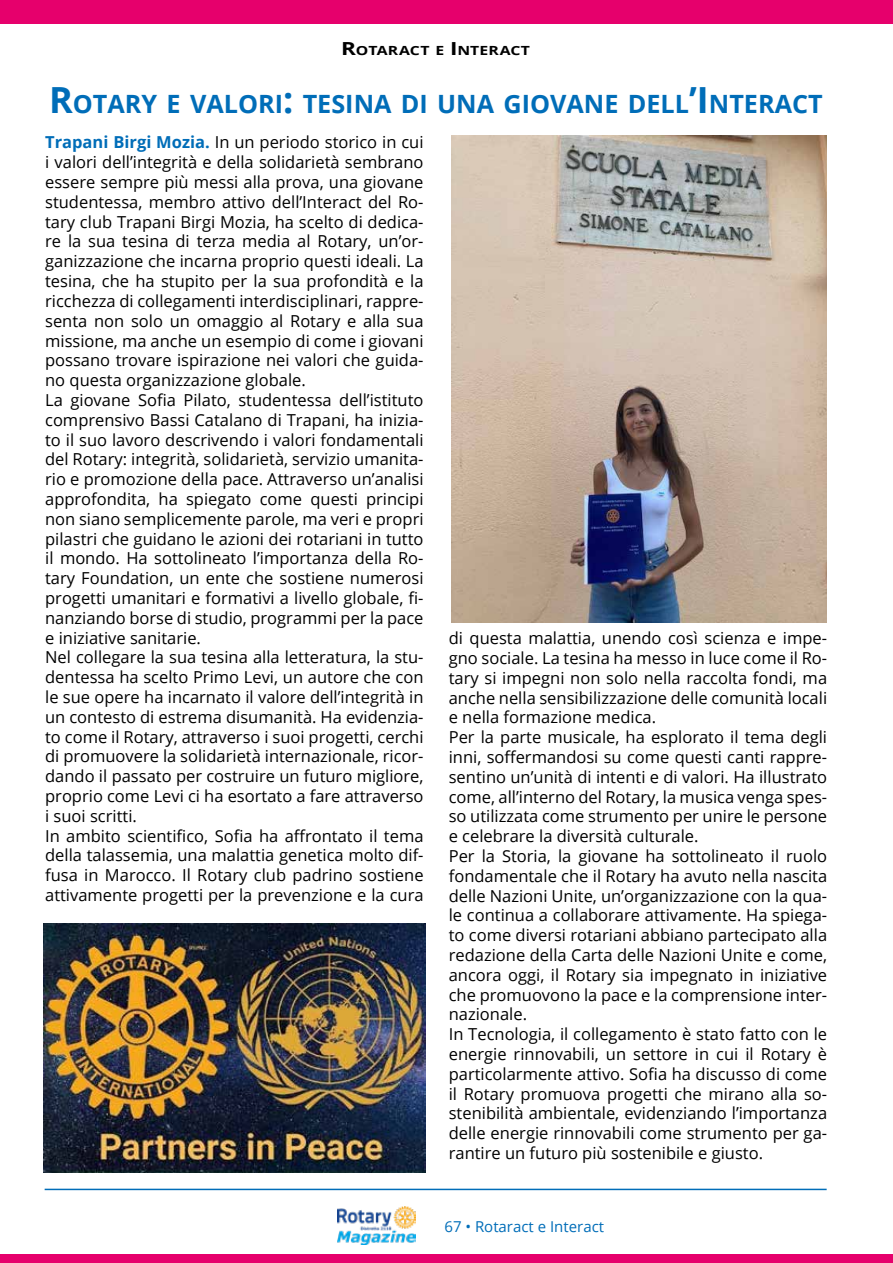
<style>
.page{position:relative;width:893px;height:1263px;background:#fff}
.page>*{position:absolute;margin:0;border:0;box-sizing:border-box;transform-origin:0 0}
.t1{font:700 25.2px "Open Sans";color:#006db8}
.t2{font:16.5px/19.8px "Open Sans";color:#000}
.t3{font:15px "Open Sans";color:#006db8}
.t4{font:700 12.6px "Open Sans";letter-spacing:.005em;color:#000;scale:1.25 1}
.s1{font-size:18px}
.s2{font-size:36px}
.s3{font-weight:700;color:#006db8}
</style>
<div class="page">
<img style="left:337px;top:1206px;width:79px;height:39px">
<hr style="left:45px;top:1189px;width:782px;height:1px;background:#006db8">
<div style="left:0;top:0;width:893px;height:23px;background:#e6006c"></div>
<div style="left:0;top:1254px;width:893px;height:9px;background:#e6006c"></div>
<img style="left:452px;top:136px;width:374px;height:487px">
<img style="left:43px;top:923px;width:382px;height:249px">
<p class="t4" style="left:341px;top:42px;width:152px"><span class="s1">R</span>OTARACT E <span class="s1">I</span>NTERACT</p>
<p class="t1" style="left:49px;top:86px;width:775px"><span class="s2">R</span>OTARY E VALORI<span class="s2">:</span> TESINA DI UNA GIOVANE DELL<span class="s2">’I</span> NTERACT</p>
<p class="t2" style="left:45px;top:132px;width:380px"><span class="s3">Trapani Birgi Mozia.</span> In un periodo storico in cui i valori dell’integrità e della solidarietà sembrano essere sempre più messi alla prova, una giovane studentessa, membro attivo dell’Interact del Ro&shy;tary club Trapani Birgi Mozia, ha scelto di dedica&shy;re la sua tesina di terza media al Rotary, un’or&shy;ganizzazione che incarna proprio questi ideali. La tesina, che ha stupito per la sua profondità e la ricchezza di collegamenti interdisciplinari, rappre&shy;senta non solo un omaggio al Rotary e alla sua missione, ma anche un esempio di come i giovani possano trovare ispirazione nei valori che guida&shy;no questa organizzazione globale.<br>La giovane Sofia Pilato, studentessa dell’istituto comprensivo Bassi Catalano di Trapani, ha inizia&shy;to il suo lavoro descrivendo i valori fondamentali del Rotary: integrità, solidarietà, servizio umanita&shy;rio e promozione della pace. Attraverso un’analisi approfondita, ha spiegato come questi principi non siano semplicemente parole, ma veri e propri pilastri che guidano le azioni dei rotariani in tutto il mondo. Ha sottolineato l’importanza della Ro&shy;tary Foundation, un ente che sostiene numerosi progetti umanitari e formativi a livello globale, fi&shy;nanziando borse di studio, programmi per la pace e iniziative sanitarie.<br>Nel collegare la sua tesina alla letteratura, la stu&shy;dentessa ha scelto Primo Levi, un autore che con le sue opere ha incarnato il valore dell’integrità in un contesto di estrema disumanità. Ha evidenzia&shy;to come il Rotary, attraverso i suoi progetti, cerchi di promuovere la solidarietà internazionale, ricor&shy;dando il passato per costruire un futuro migliore, proprio come Levi ci ha esortato a fare attraverso i suoi scritti.<br>In ambito scientifico, Sofia ha affrontato il tema della talassemia, una malattia genetica molto dif&shy;fusa in Marocco. Il Rotary club padrino sostiene attivamente progetti per la prevenzione e la cura</p>
<p class="t2" style="left:449px;top:628px;width:380px">di questa malattia, unendo così scienza e impe&shy;gno sociale. La tesina ha messo in luce come il Ro&shy;tary si impegni non solo nella raccolta fondi, ma anche nella sensibilizzazione delle comunità locali e nella formazione medica.<br>Per la parte musicale, ha esplorato il tema degli inni, soffermandosi su come questi canti rappre&shy;sentino un’unità di intenti e di valori. Ha illustrato come, all’interno del Rotary, la musica venga spes&shy;so utilizzata come strumento per unire le persone e celebrare la diversità culturale.<br>Per la Storia, la giovane ha sottolineato il ruolo fondamentale che il Rotary ha avuto nella nascita delle Nazioni Unite, un’organizzazione con la qua&shy;le continua a collaborare attivamente. Ha spiega&shy;to come diversi rotariani abbiano partecipato alla redazione della Carta delle Nazioni Unite e come, ancora oggi, il Rotary sia impegnato in iniziative che promuovono la pace e la comprensione inter&shy;nazionale.<br>In Tecnologia, il collegamento è stato fatto con le energie rinnovabili, un settore in cui il Rotary è particolarmente attivo. Sofia ha discusso di come il Rotary promuova progetti che mirano alla so&shy;stenibilità ambientale, evidenziando l’importanza delle energie rinnovabili come strumento per ga&shy;rantire un futuro più sostenibile e giusto.</p>
<p class="t3" style="left:444px;top:1216px;width:161px">67 • Rotaract e Interact</p>
</div>
